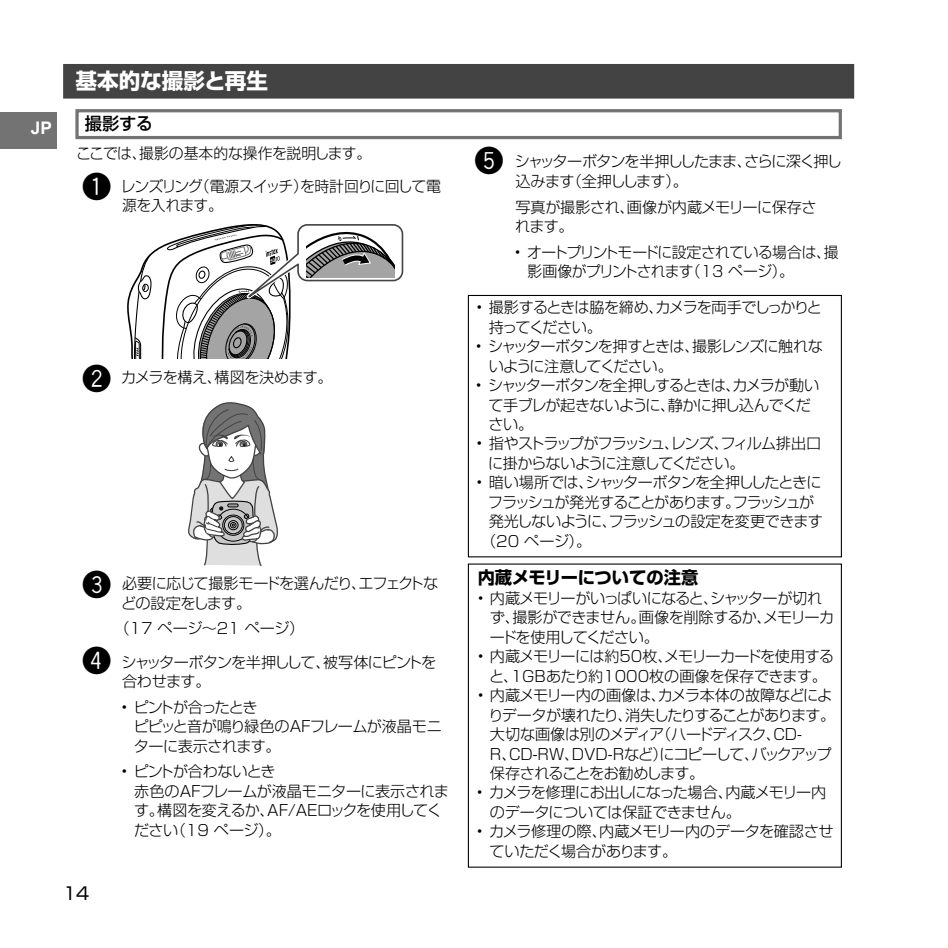
<style>
.page{position:relative;width:948px;height:948px;background:#fff}
.page>*{position:absolute;margin:0;border:0;box-sizing:border-box;transform-origin:0 0}
.t1{font:30.25px "Akakusuji";color:#000}
.t2{font:21.5px "Shin Go Pro Bold 90 pv RKSJ H";color:#fff}
.t3{font:17.25px "Shin Go Pro Bold 90 pv RKSJ H";letter-spacing:-.005em;color:#000}
.t4{font:17.25px "Shin Go Pro Medium 90 pv RKSJ H";color:#000}
.t5{font:17.25px "Shin Go Pro Regular 90 pv RKSJ H";color:#000}
.t6{font:700 17.25px "Arial";color:#fff}
.t7{font:15.25px/19.5px "Shin Go Pro Light 90 pv RKSJ H";letter-spacing:-.045em;color:#000}
.t8{font:15.25px/19.5px "Shin Go Pro Light 90 pv RKSJ H";letter-spacing:-.065em;color:#000}
.t9{font:15.25px/19.5px "Shin Go Pro Light 90 pv RKSJ H";letter-spacing:-.075em;color:#000}
.t10{font:15.25px/19.5px "Shin Go Pro Light 90 pv RKSJ H";letter-spacing:-.025em;color:#000}
.t11{font:15.25px "Shin Go Pro Light 90 pv RKSJ H";letter-spacing:-.11em;color:#000}
.t12{font:15.25px "Shin Go Pro Light 90 pv RKSJ H";color:#000}
.s1{font-family:"Akakusuji";font-size:30.25px}
</style>
<div class="page">
<div style="left:0;top:112px;width:57px;height:37px;background:#737373"></div>
<div style="left:63px;top:64px;width:791px;height:35px;background:#434343"></div>
<div style="left:75px;top:109px;width:766px;height:30px;border:3px solid #737373"></div>
<div style="left:468px;top:295px;width:373px;height:262px;border:1px solid #000"></div>
<svg style="left:188px;top:402px;width:90px;height:165px"></svg>
<svg style="left:127px;top:224px;width:277px;height:135px"></svg>
<p class="t6" style="left:31px;top:118px;width:23px">JP</p>
<h2 class="t2" style="left:75px;top:73px;width:194px">基本的な撮影と再生</h2>
<p class="t4" style="left:85px;top:117px;width:70px">撮影する</p>
<p class="t7" style="left:83px;top:139px;width:360px;line-height:32.8px;text-indent:-6px">ここでは、撮影の基本的な操作を説明します。<br><span class="s1">~</span> レンズリング（電源スイッチ）を時計回りに回して電</p>
<p class="t7" style="left:122px;top:198px;width:102px">源を入れます。</p>
<h1 class="t1" style="left:83px;top:363px;width:30px">Ÿ</h1>
<p class="t7" style="left:121px;top:369px;width:213px">カメラを構え、構図を決めます。</p>
<h1 class="t1" style="left:83px;top:569px;width:30px">!</h1>
<h1 class="t1" style="left:83px;top:645px;width:30px">⁄</h1>
<p class="t7" style="left:121px;top:576px;width:318px">必要に応じて撮影モードを選んだり、エフェクトなどの設定をします。</p>
<p class="t12" style="left:114px;top:623px;width:191px">（17 ページ～21 ページ）</p>
<p class="t7" style="left:121px;top:654px;width:316px">シャッターボタンを半押しして、被写体にピントを合わせます。</p>
<p class="t7" style="left:134px;top:699px;width:309px;text-indent:-12px">• ピントが合ったとき<br>ピピッと音が鳴り緑色のAFフレームが液晶モニターに表示されます。</p>
<p class="t7" style="left:134px;top:763px;width:316px;text-indent:-13px">• ピントが合わないとき<br>赤色のAFフレームが液晶モニターに表示されます。構図を変えるか、AF/AEロックを使用してください（19 ページ）。</p>
<p class="t5" style="left:63px;top:887px;width:28px">14</p>
<h1 class="t1" style="left:475px;top:145px;width:30px">@</h1>
<p class="t9" style="left:515px;top:154px;width:328px">シャッターボタンを半押ししたまま、さらに深く押し込みます（全押しします）。</p>
<p class="t10" style="left:515px;top:199px;width:303px">写真が撮影され、画像が内蔵メモリーに保存されます。</p>
<p class="t7" style="left:527px;top:244px;width:312px;text-indent:-13px">• オートプリントモードに設定されている場合は、撮影画像がプリントされます（13 ページ）。</p>
<p class="t8" style="left:488px;top:300px;width:335px;text-indent:-12px">• 撮影するときは脇を締め、カメラを両手でしっかりと持ってください。</p>
<p class="t7" style="left:488px;top:338px;width:335px;text-indent:-13px">• シャッターボタンを押すときは、撮影レンズに触れないように注意してください。</p>
<p class="t7" style="left:488px;top:377px;width:332px;text-indent:-12px">• シャッターボタンを全押しするときは、カメラが動いて手ブレが起きないように、静かに押し込んでください。</p>
<p class="t8" style="left:488px;top:436px;width:335px;text-indent:-12px">• 指やストラップがフラッシュ、レンズ、フィルム排出口に掛からないように注意してください。</p>
<p class="t8" style="left:476px;top:475px;width:346px">• 暗い場所では、シャッターボタンを全押ししたときに</p>
<p class="t11" style="left:488px;top:496px;width:328px">フラッシュが発光することがあります。フラッシュが</p>
<p class="t7" style="left:488px;top:514px;width:336px">発光しないように、フラッシュの設定を変更できます</p>
<p class="t7" style="left:481px;top:533px;width:112px">（20 ページ）。</p>
<p class="t3" style="left:477px;top:571px;width:222px">内蔵メモリーについての注意</p>
<p class="t7" style="left:490px;top:590px;width:346px;text-indent:-12px">• 内蔵メモリーがいっぱいになると、シャッターが切れず、撮影ができません。画像を削除するか、メモリーカードを使用してください。</p>
<p class="t7" style="left:477px;top:648px;width:358px;text-align:center">• 内蔵メモリーには約50枚、メモリーカードを使用すると、1GBあたり約1000枚の画像を保存できます。</p>
<p class="t8" style="left:488px;top:687px;width:348px;text-indent:-11px">• 内蔵メモリー内の画像は、カメラ本体の故障などによりデータが壊れたり、消失したりすることがあります。大切な画像は別のメディア（ハードディスク、CD-<br>R、CD-RW、DVD-Rなど）にコピーして、バックアップ保存されることをお勧めします。</p>
<p class="t7" style="left:490px;top:785px;width:338px;text-indent:-13px">• カメラを修理にお出しになった場合、内蔵メモリー内のデータについては保証できません。</p>
<p class="t7" style="left:489px;top:823px;width:345px;text-indent:-13px">• カメラ修理の際、内蔵メモリー内のデータを確認させていただく場合があります。</p>
</div>
